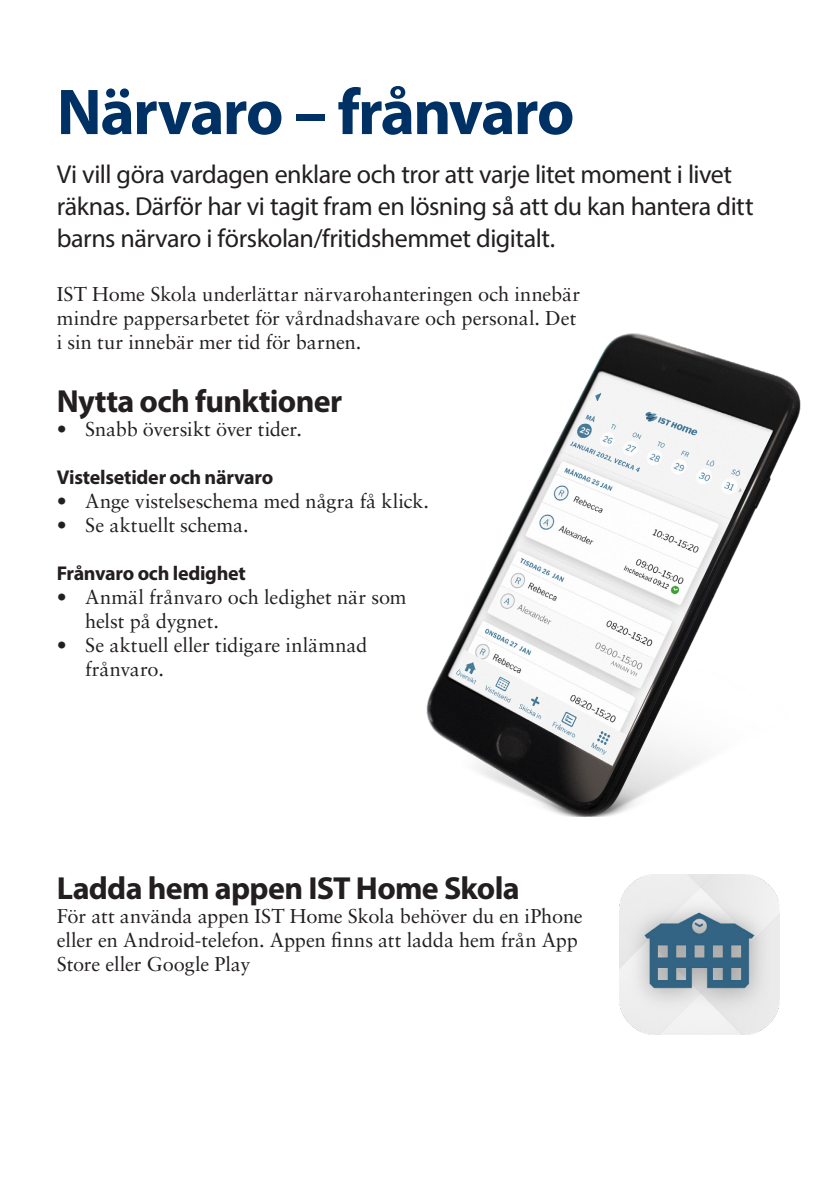
<style>
.page{position:relative;width:840px;height:1191px;background:#fff}
.page>*{position:absolute;margin:0;border:0;box-sizing:border-box;transform-origin:0 0}
.t1{font:700 65.4px "Myriad Pro";letter-spacing:-.03em;color:#003165}
.Underrubrik{font:700 32px "Myriad Pro";letter-spacing:-.02em;color:#231f20}
.Ingress{font:26px/32px "Myriad Pro";letter-spacing:-.02em;color:#231f20}
.Brödtext{font:20px/24px "Sabon LT Std";letter-spacing:-.005em;color:#231f20}
.Liten_rubrik{font:700 20px "Myriad Pro";letter-spacing:-.015em;color:#231f20}
</style>
<div class="page">
<img style="left:426px;top:333px;width:375px;height:483px">
<img style="left:619px;top:874px;width:159px;height:160px">
<p class="t1" style="left:57px;top:69px;width:519px">Närvaro – frånvaro</p>
<p class="Ingress" style="left:57px;top:158px;width:698px">Vi vill göra vardagen enklare och tror att varje litet moment i livet räknas. Därför har vi tagit fram en lösning så att du kan hantera ditt barns närvaro i förskolan/fritidshemmet digitalt.</p>
<p class="Brödtext" style="left:57px;top:282px;width:524px">IST Home Skola underlättar närvarohanteringen och innebär mindre pappersarbetet för vårdnadshavare och personal. Det i sin tur innebär mer tid för barnen.</p>
<p class="Underrubrik" style="left:57px;top:380px;width:287px">Nytta och funktioner</p>
<p class="Brödtext" style="left:57px;top:417px;width:247px">• Snabb översikt över tider.</p>
<p class="Liten_rubrik" style="left:57px;top:464px;width:218px">Vistelsetider och närvaro</p>
<p class="Brödtext" style="left:57px;top:489px;width:373px">• Ange vistelseschema med några få klick.</p>
<p class="Brödtext" style="left:57px;top:513px;width:193px">• Se aktuellt schema.</p>
<p class="Liten_rubrik" style="left:57px;top:560px;width:190px">Frånvaro och ledighet</p>
<p class="Brödtext" style="left:85px;top:585px;width:323px;text-indent:-28px">• Anmäl frånvaro och ledighet när som helst på dygnet.</p>
<p class="Brödtext" style="left:57px;top:633px;width:312px">• Se aktuell eller tidigare inlämnad</p>
<p class="Brödtext" style="left:85px;top:657px;width:80px">frånvaro.</p>
<p class="Underrubrik" style="left:57px;top:867px;width:464px">Ladda hem appen IST Home Skola</p>
<p class="Brödtext" style="left:57px;top:903px;width:527px">För att använda appen IST Home Skola behöver du en iPhone</p>
<p class="Brödtext" style="left:57px;top:927px;width:522px">eller en Android-telefon. Appen finns att ladda hem från App</p>
<p class="Brödtext" style="left:57px;top:951px;width:195px">Store eller Google Play</p>
</div>
